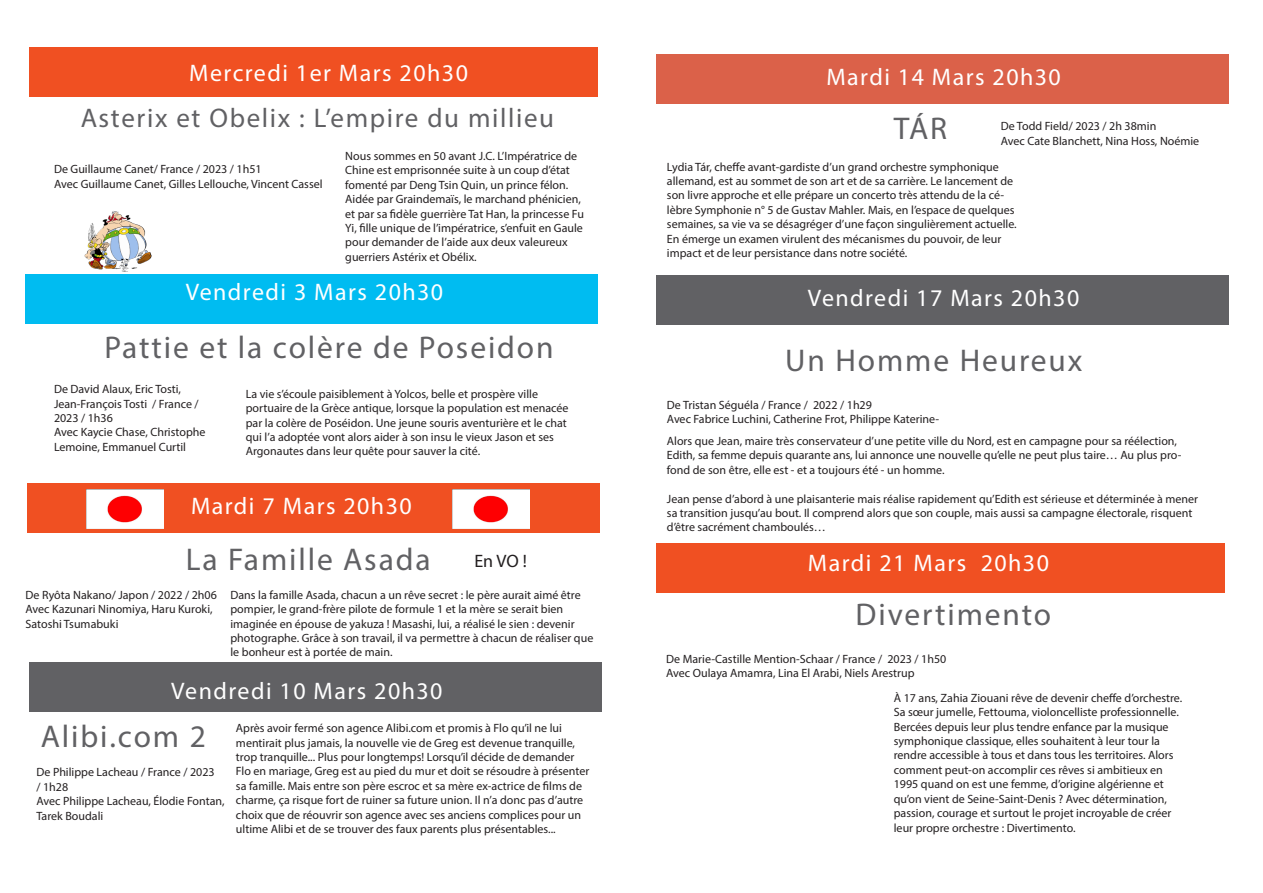
<style>
.page{position:relative;width:1263px;height:893px;background:#fff}
.page>*{position:absolute;margin:0;border:0;box-sizing:border-box;transform-origin:0 0}
.t1{font:31.5px "Myriad Pro";letter-spacing:.06em;color:#616164}
.t2{font:27px "Myriad Pro";letter-spacing:.06em;color:#616164}
.t3{font:24px "Myriad Pro";letter-spacing:.06em;color:#fff}
.t4{font:18px "Myriad Pro";color:#231f20}
.t5{font:12px/14.4px "Myriad Pro";color:#231f20}
</style>
<div class="page">
<div style="left:29px;top:48px;width:569px;height:49px;background:#f05022"></div>
<div style="left:26px;top:274px;width:572px;height:49px;background:#00bcf1"></div>
<div style="left:29px;top:662px;width:573px;height:50px;background:#616164"></div>
<div style="left:27px;top:483px;width:572px;height:50px;background:#f05022"></div>
<div style="left:656px;top:54px;width:573px;height:50px;background:#db6149"></div>
<div style="left:656px;top:275px;width:573px;height:50px;background:#616164"></div>
<div style="left:656px;top:543px;width:569px;height:50px;background:#f05022"></div>
<img style="left:84px;top:211px;width:68px;height:61px">
<img style="left:86px;top:489px;width:77px;height:40px">
<img style="left:453px;top:489px;width:76px;height:40px">
<p class="t3" style="left:189px;top:59px;width:280px">Mercredi 1er Mars 20h30</p>
<p class="t2" style="left:81px;top:101px;width:475px">Asterix et Obelix : L’empire du millieu</p>
<p class="t5" style="left:54px;top:162px;width:270px">De Guillaume Canet/ France / 2023 / 1h51<br>Avec Guillaume Canet, Gilles Lellouche, Vincent Cassel</p>
<p class="t5" style="left:345px;top:149px;width:233px">Nous sommes en 50 avant J.C. L’Impératrice de<br>Chine est emprisonnée suite à un coup d’état fomenté par Deng Tsin Quin, un prince félon.</p>
<p class="t5" style="left:345px;top:192px;width:240px">Aidée par Graindemaïs, le marchand phénicien, et par sa fidèle guerrière Tat Han, la princesse Fu Yi, fille unique de l’impératrice, s’enfuit en Gaule pour demander de l’aide aux deux valeureux guerriers Astérix et Obélix.</p>
<p class="t3" style="left:186px;top:277px;width:259px">Vendredi 3 Mars 20h30</p>
<p class="t1" style="left:104px;top:328px;width:451px">Pattie et la colère de Poseidon</p>
<p class="t5" style="left:54px;top:382px;width:146px">De David Alaux, Eric Tosti,<br>Jean-François Tosti / France /<br>2023 / 1h36</p>
<p class="t5" style="left:54px;top:425px;width:153px">Avec Kaycie Chase, Christophe<br>Lemoine, Emmanuel Curtil</p>
<p class="t5" style="left:246px;top:386px;width:324px">La vie s’écoule paisiblement à Yolcos, belle et prospère ville portuaire de la Grèce antique, lorsque la population est menacée par la colère de Poséidon. Une jeune souris aventurière et le chat qui l’a adoptée vont alors aider à son insu le vieux Jason et ses Argonautes dans leur quête pour sauver la cité.</p>
<p class="t3" style="left:191px;top:491px;width:222px">Mardi 7 Mars 20h30</p>
<p class="t1" style="left:186px;top:540px;width:246px">La Famille Asada</p>
<p class="t4" style="left:474px;top:549px;width:54px">En VO !</p>
<p class="t5" style="left:26px;top:587px;width:193px">De Ryôta Nakano/ Japon / 2022 / 2h06</p>
<p class="t5" style="left:26px;top:602px;width:189px">Avec Kazunari Ninomiya, Haru Kuroki,<br>Satoshi Tsumabuki</p>
<p class="t5" style="left:230px;top:587px;width:364px">Dans la famille Asada, chacun a un rêve secret : le père aurait aimé être pompier, le grand-frère pilote de formule 1 et la mère se serait bien imaginée en épouse de yakuza ! Masashi, lui, a réalisé le sien : devenir photographe. Grâce à son travail, il va permettre à chacun de réaliser que le bonheur est à portée de main.</p>
<p class="t3" style="left:171px;top:676px;width:273px">Vendredi 10 Mars 20h30</p>
<p class="t1" style="left:41px;top:717px;width:167px">Alibi.com 2</p>
<p class="t5" style="left:36px;top:765px;width:180px">De Philippe Lacheau / France / 2023 / 1h28</p>
<p class="t5" style="left:36px;top:794px;width:190px">Avec Philippe Lacheau, Élodie Fontan,<br>Tarek Boudali</p>
<p class="t5" style="left:236px;top:721px;width:355px">Après avoir fermé son agence Alibi.com et promis à Flo qu’il ne lui mentirait plus jamais, la nouvelle vie de Greg est devenue tranquille, trop tranquille... Plus pour longtemps! Lorsqu’il décide de demander Flo en mariage, Greg est au pied du mur et doit se résoudre à présenter sa famille. Mais entre son père escroc et sa mère ex-actrice de films de charme, ça risque fort de ruiner sa future union. Il n’a donc pas d’autre choix que de réouvrir son agence avec ses anciens complices pour un ultime Alibi et de se trouver des faux parents plus présentables...</p>
<p class="t3" style="left:826px;top:62px;width:236px">Mardi 14 Mars 20h30</p>
<p class="t5" style="left:1001px;top:119px;width:157px">De Todd Field/ 2023 / 2h 38min</p>
<p class="t5" style="left:1001px;top:133px;width:200px">Avec Cate Blanchett, Nina Hoss, Noémie</p>
<p class="t1" style="left:894px;top:109px;width:55px">TÁR</p>
<p class="t5" style="left:667px;top:159px;width:351px">Lydia Tár, cheffe avant-gardiste d’un grand orchestre symphonique allemand, est au sommet de son art et de sa carrière. Le lancement de son livre approche et elle prépare un concerto très attendu de la cé&shy;lèbre Symphonie n° 5 de Gustav Mahler. Mais, en l’espace de quelques semaines, sa vie va se désagréger d’une façon singulièrement actuelle.<br>En émerge un examen virulent des mécanismes du pouvoir, de leur impact et de leur persistance dans notre société.</p>
<p class="t3" style="left:808px;top:283px;width:273px">Vendredi 17 Mars 20h30</p>
<p class="t1" style="left:785px;top:341px;width:299px">Un Homme Heureux</p>
<p class="t5" style="left:667px;top:397px;width:207px">De Tristan Séguéla / France / 2022 / 1h29</p>
<p class="t5" style="left:667px;top:412px;width:274px">Avec Fabrice Luchini, Catherine Frot, Philippe Katerine-</p>
<p class="t5" style="left:667px;top:433px;width:516px">Alors que Jean, maire très conservateur d’une petite ville du Nord, est en campagne pour sa réélection,<br>Edith, sa femme depuis quarante ans, lui annonce une nouvelle qu’elle ne peut plus taire… Au plus pro&shy;fond de son être, elle est - et a toujours été - un homme.</p>
<p class="t5" style="left:667px;top:491px;width:533px">Jean pense d’abord à une plaisanterie mais réalise rapidement qu’Edith est sérieuse et déterminée à mener sa transition jusqu’au bout. Il comprend alors que son couple, mais aussi sa campagne électorale, risquent d’être sacrément chamboulés…</p>
<p class="t3" style="left:808px;top:548px;width:243px">Mardi 21 Mars 20h30</p>
<p class="t1" style="left:855px;top:595px;width:197px">Divertimento</p>
<p class="t5" style="left:666px;top:651px;width:282px">De Marie-Castille Mention-Schaar / France / 2023 / 1h50<br>Avec Oulaya Amamra, Lina El Arabi, Niels Arestrup</p>
<p class="t5" style="left:894px;top:690px;width:290px">À 17 ans, Zahia Ziouani rêve de devenir cheffe d’orchestre.<br>Sa sœur jumelle, Fettouma, violoncelliste professionnelle.<br>Bercées depuis leur plus tendre enfance par la musique symphonique classique, elles souhaitent à leur tour la rendre accessible à tous et dans tous les territoires. Alors comment peut-on accomplir ces rêves si ambitieux en 1995 quand on est une femme, d’origine algérienne et qu’on vient de Seine-Saint-Denis ? Avec détermination, passion, courage et surtout le projet incroyable de créer leur propre orchestre : Divertimento.</p>
</div>
